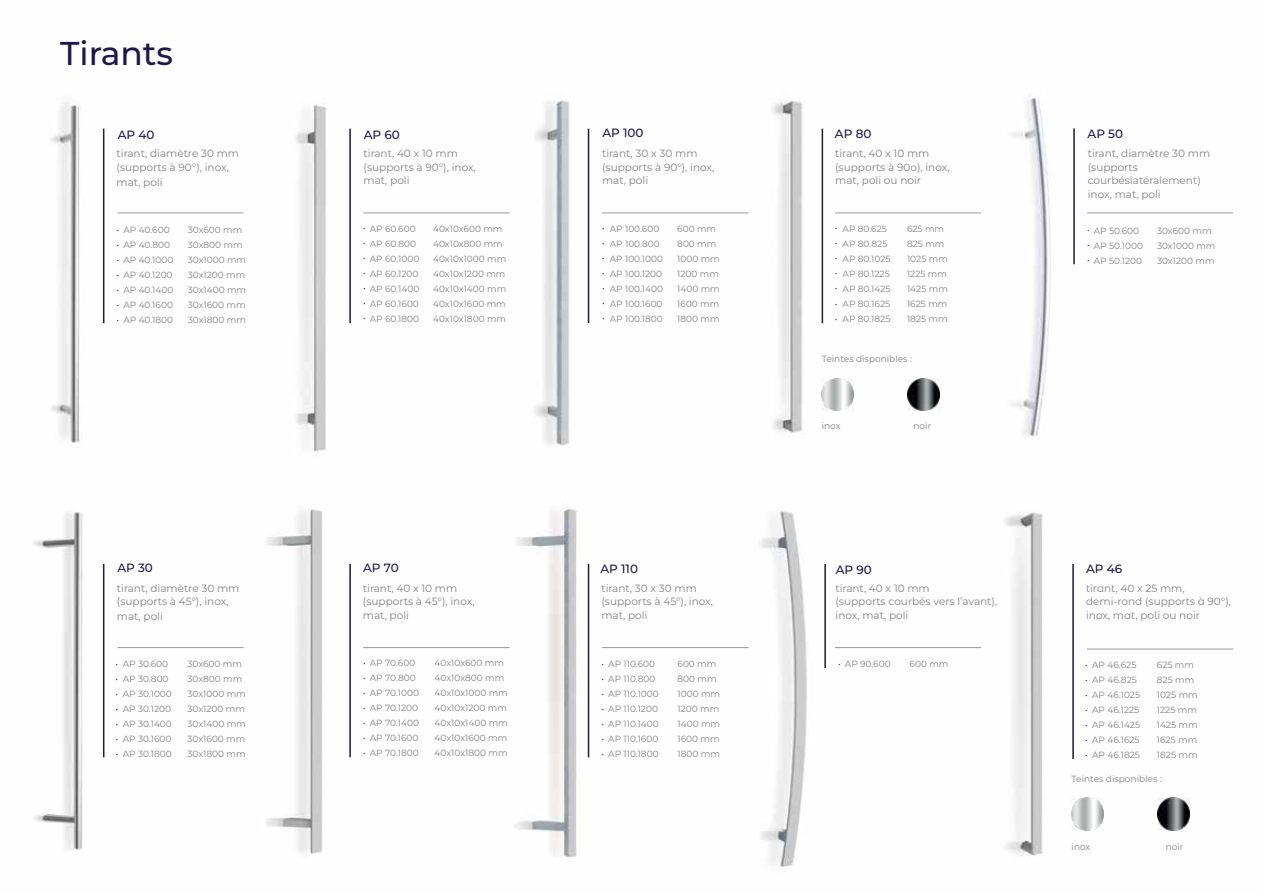
<style>
.page{position:relative;width:1263px;height:893px;background:#fff}
.page>*{position:absolute;margin:0;border:0;box-sizing:border-box;transform-origin:0 0}
.t1{font:500 33px "Aluprof Sans";color:#1d1848}
.t2{font:500 12px "Aluprof Sans";color:#1d1848}
.t3{font:10.5px/13.5px "Aluprof Sans";color:#808285}
.t4{font:9px/15px "Aluprof Sans";color:#808285}
.t5{font:9px/15px "Aluprof Sans";color:#3f385e;text-align:justify}
.s1{color:#3f385e}
</style>
<div class="page">
<img style="left:504px;top:100px;width:208px;height:346px">
<img style="left:976px;top:97px;width:258px;height:340px">
<img style="left:712px;top:100px;width:264px;height:333px">
<img style="left:50px;top:102px;width:454px;height:350px">
<img style="left:33px;top:509px;width:557px;height:349px">
<img style="left:981px;top:512px;width:253px;height:345px">
<img style="left:748px;top:511px;width:78px;height:357px">
<hr style="left:822px;top:129px;width:1px;height:194px;background:#1d1848">
<hr style="left:824px;top:564px;width:2px;height:104px;background:#1d1848">
<hr style="left:588px;top:129px;width:1px;height:194px;background:#1d1848">
<hr style="left:588px;top:564px;width:1px;height:193px;background:#1d1848">
<hr style="left:349px;top:129px;width:2px;height:194px;background:#1d1848">
<hr style="left:349px;top:564px;width:2px;height:193px;background:#1d1848">
<hr style="left:1073px;top:128px;width:2px;height:136px;background:#1d1848">
<hr style="left:363px;top:213px;width:146px;height:1px;background:#000">
<hr style="left:363px;top:647px;width:146px;height:1px;background:#000">
<hr style="left:602px;top:213px;width:146px;height:1px;background:#000">
<hr style="left:602px;top:647px;width:146px;height:1px;background:#000">
<hr style="left:835px;top:213px;width:146px;height:1px;background:#000">
<hr style="left:835px;top:647px;width:146px;height:1px;background:#000">
<hr style="left:1087px;top:213px;width:146px;height:1px;background:#000">
<hr style="left:1087px;top:649px;width:146px;height:1px;background:#000">
<hr style="left:103px;top:129px;width:1px;height:194px;background:#1d1848">
<hr style="left:103px;top:564px;width:1px;height:193px;background:#1d1848">
<hr style="left:1072px;top:564px;width:2px;height:195px;background:#1d1848">
<hr style="left:118px;top:213px;width:126px;height:1px;background:#000">
<hr style="left:118px;top:647px;width:126px;height:1px;background:#000">
<img style="left:822px;top:379px;width:32px;height:32px">
<img style="left:1071px;top:798px;width:33px;height:32px">
<img style="left:907px;top:379px;width:32px;height:32px">
<img style="left:1157px;top:798px;width:32px;height:32px">
<h1 class="t1" style="left:60px;top:30px;width:114px">Tirants</h1>
<h2 class="t2" style="left:118px;top:126px;width:38px">AP 40</h2>
<h2 class="t2" style="left:364px;top:126px;width:38px">AP 60</h2>
<h2 class="t2" style="left:602px;top:124px;width:43px">AP 100</h2>
<h2 class="t2" style="left:835px;top:125px;width:38px">AP 80</h2>
<h2 class="t2" style="left:1087px;top:125px;width:37px">AP 50</h2>
<p class="t3" style="left:117px;top:146px;width:124px">tirant, diamètre 30 mm (supports à 90°), inox,</p>
<p class="t3" style="left:117px;top:175px;width:48px">mat, poli</p>
<p class="t4" style="left:123px;top:222px;width:52px">AP 40.600<br>AP 40.800<br>AP 40.1000<br>AP 40.1200<br>AP 40.1400<br>AP 40.1600<br>AP 40.1800</p>
<p class="t5" style="left:117px;top:222px;width:4px">• • • • • • •</p>
<p class="t4" style="left:188px;top:222px;width:60px">30x600 mm<br>30x800 mm<br>30x1000 mm<br>30x1200 mm<br>30x1400 mm<br>30x1600 mm<br>30x1800 mm</p>
<p class="t3" style="left:364px;top:147px;width:114px">tirant, 40 x 10 mm (supports à 90°), inox, mat, poli</p>
<p class="t3" style="left:602px;top:147px;width:114px">tirant, 30 x 30 mm (supports à 90°), inox, mat, poli</p>
<p class="t3" style="left:835px;top:147px;width:116px">tirant, 40 x 10 mm (supports à 90o), inox, mat, poli ou noir</p>
<p class="t3" style="left:1088px;top:147px;width:124px">tirant, diamètre 30 mm (supports courbéslatéralement) inox, mat, poli</p>
<p class="t5" style="left:363px;top:221px;width:4px">• • • • • • •</p>
<p class="t4" style="left:433px;top:221px;width:75px">40x10x600 mm<br>40x10x800 mm<br>40x10x1000 mm<br>40x10x1200 mm<br>40x10x1400 mm<br>40x10x1600 mm<br>40x10x1800 mm</p>
<p class="t4" style="left:370px;top:221px;width:51px">AP 60.600<br>AP 60.800<br>AP 60.1000<br>AP 60.1200<br>AP 60.1400<br>AP 60.1600<br>AP 60.1800</p>
<p class="t4" style="left:610px;top:221px;width:55px">AP 100.600<br>AP 100.800<br>AP 100.1000<br>AP 100.1200<br>AP 100.1400<br>AP 100.1600<br>AP 100.1800</p>
<p class="t4" style="left:677px;top:221px;width:44px">600 mm<br>800 mm<br>1000 mm<br>1200 mm<br>1400 mm<br>1600 mm<br>1800 mm</p>
<p class="t4" style="left:842px;top:221px;width:50px">AP 80.625<br>AP 80.825<br>AP 80.1025<br>AP 80.1225<br>AP 80.1425<br>AP 80.1625<br>AP 80.1825</p>
<p class="t4" style="left:907px;top:221px;width:42px">625 mm<br>825 mm<br>1025 mm<br>1225 mm<br>1425 mm<br>1625 mm<br>1825 mm</p>
<p class="t5" style="left:602px;top:221px;width:4px">• • • • • • •</p>
<p class="t5" style="left:835px;top:221px;width:4px">• • • • • • •</p>
<p class="t4" style="left:822px;top:351px;width:92px">Teintes disponibles :</p>
<p class="t4" style="left:822px;top:418px;width:20px">inox</p>
<p class="t4" style="left:913px;top:418px;width:19px">noir</p>
<p class="t5" style="left:1087px;top:222px;width:4px">• • •</p>
<p class="t4" style="left:1157px;top:223px;width:60px">30x600 mm<br>30x1000 mm<br>30x1200 mm</p>
<p class="t4" style="left:1094px;top:223px;width:51px">AP 50.600<br>AP 50.1000<br>AP 50.1200</p>
<h2 class="t2" style="left:117px;top:559px;width:37px">AP 30</h2>
<h2 class="t2" style="left:363px;top:559px;width:37px">AP 70</h2>
<h2 class="t2" style="left:600px;top:560px;width:39px">AP 110</h2>
<h2 class="t2" style="left:836px;top:561px;width:38px">AP 90</h2>
<h2 class="t2" style="left:1086px;top:561px;width:38px">AP 46</h2>
<p class="t3" style="left:117px;top:581px;width:124px">tirant, diamètre 30 mm (supports à 45°), inox,</p>
<p class="t3" style="left:117px;top:610px;width:48px">mat, poli</p>
<p class="t3" style="left:363px;top:581px;width:113px">tirant, 40 x 10 mm (supports à 45°), inox, mat, poli</p>
<p class="t3" style="left:601px;top:581px;width:113px">tirant, 30 x 30 mm (supports à 45°), inox, mat, poli</p>
<p class="t3" style="left:835px;top:581px;width:163px">tirant, 40 x 10 mm<br>(supports courbés vers l’avant), inox, mat, poli</p>
<p class="t3" style="left:1086px;top:581px;width:146px">tirant, 40 x 25 mm, demi-rond (supports à 90°), inox, mat, poli ou noir</p>
<p class="t5" style="left:363px;top:655px;width:4px">• • • • • • •</p>
<p class="t4" style="left:435px;top:655px;width:75px">40x10x600 mm<br>40x10x800 mm<br>40x10x1000 mm<br>40x10x1200 mm<br>40x10x1400 mm<br>40x10x1600 mm<br>40x10x1800 mm</p>
<p class="t4" style="left:370px;top:655px;width:51px">AP 70.600<br>AP 70.800<br>AP 70.1000<br>AP 70.1200<br>AP 70.1400<br>AP 70.1600<br>AP 70.1800</p>
<p class="t5" style="left:116px;top:656px;width:4px">• • • • • • •</p>
<p class="t4" style="left:123px;top:656px;width:51px">AP 30.600<br>AP 30.800<br>AP 30.1000<br>AP 30.1200<br>AP 30.1400<br>AP 30.1600<br>AP 30.1800</p>
<p class="t4" style="left:187px;top:656px;width:60px">30x600 mm<br>30x800 mm<br>30x1000 mm<br>30x1200 mm<br>30x1400 mm<br>30x1600 mm<br>30x1800 mm</p>
<p class="t5" style="left:1085px;top:657px;width:4px">• • • • • • •</p>
<p class="t4" style="left:1092px;top:657px;width:50px">AP 46.625<br>AP 46.825<br>AP 46.1025<br>AP 46.1225<br>AP 46.1425<br>AP 46.1625<br>AP 46.1825</p>
<p class="t4" style="left:1157px;top:657px;width:42px">625 mm<br>825 mm<br>1025 mm<br>1225 mm<br>1425 mm<br>1625 mm<br>1825 mm</p>
<p class="t5" style="left:601px;top:656px;width:4px">• • • • • • •</p>
<p class="t4" style="left:677px;top:656px;width:44px">600 mm<br>800 mm<br>1000 mm<br>1200 mm<br>1400 mm<br>1600 mm<br>1800 mm</p>
<p class="t4" style="left:608px;top:656px;width:52px">AP 110.600<br>AP 110.800<br>AP 110.1000<br>AP 110.1200<br>AP 110.1400<br>AP 110.1600<br>AP 110.1800</p>
<p class="t4" style="left:838px;top:656px;width:54px"><span class="s1">•</span> AP 90.600</p>
<p class="t4" style="left:910px;top:656px;width:40px">600 mm</p>
<p class="t4" style="left:1071px;top:771px;width:92px">Teintes disponibles :</p>
<p class="t4" style="left:1071px;top:839px;width:20px">inox</p>
<p class="t4" style="left:1166px;top:839px;width:19px">noir</p>
</div>
